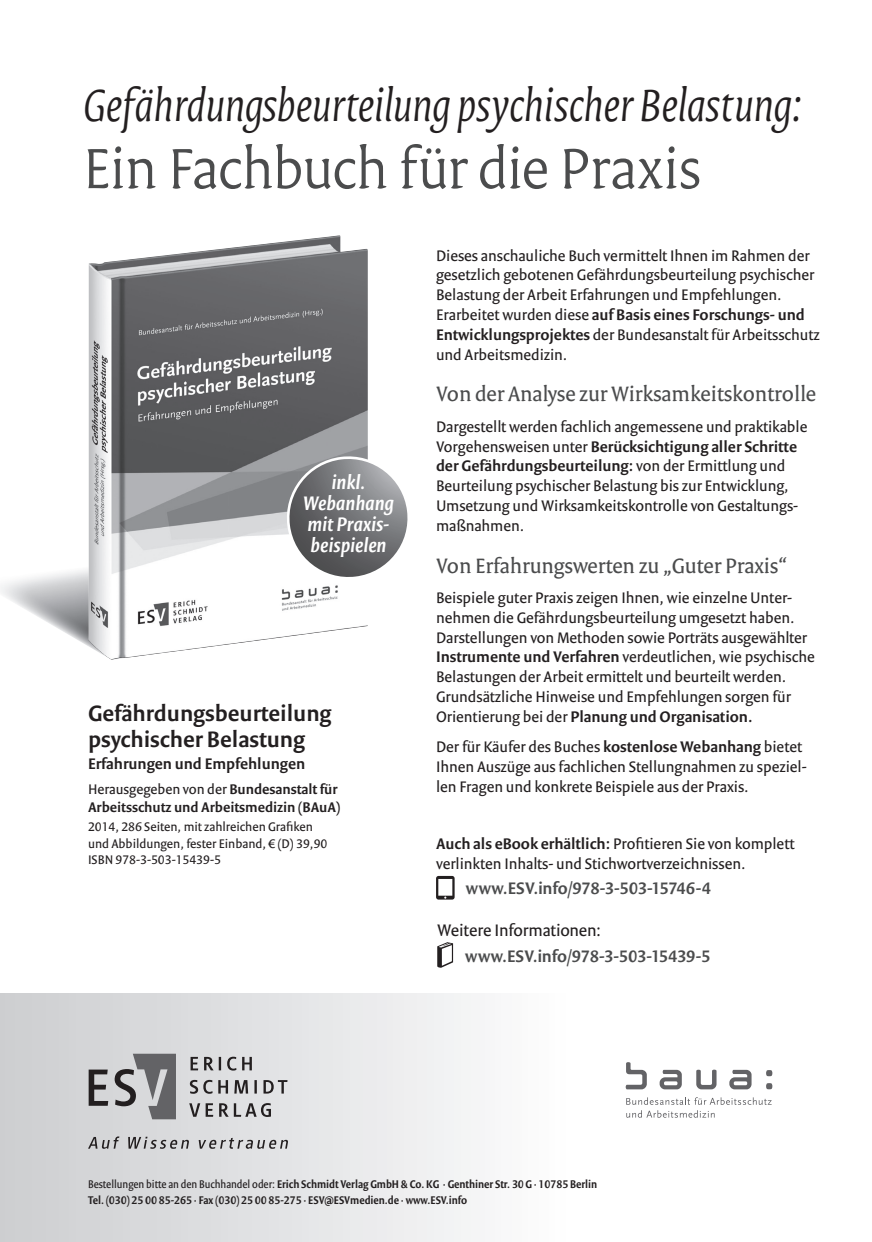
<style>
.page{position:relative;width:872px;height:1242px;background:#fff}
.page>*{position:absolute;margin:0;border:0;box-sizing:border-box;transform-origin:0 0}
.t1{font:300 61.5px "Versa Pro";letter-spacing:-.015em;color:#4b4c4d}
.t2{font:italic 300 48.75px "Versa Pro";letter-spacing:-.01em;color:#231f20}
.t3{font:600 24px/26.4px "Versa Sans Pro";color:#231f20}
.t4{font:22.5px "Versa Pro";letter-spacing:-.005em;color:#4b4c4d}
.t5{font:italic 600 21px/21px "Versa Sans Pro";letter-spacing:.01em;color:#fff;text-align:center}
.t6{font:600 18px "Versa Sans Pro";letter-spacing:-.01em;color:#4b4c4d}
.t7{font:18px "Versa Sans Pro";letter-spacing:-.005em;color:#231f20}
.t8{font:16.5px/19.8px "Versa Sans Pro";color:#231f20}
.t9{font:600 16.5px "Versa Sans Pro";color:#231f20}
.t10{font:600 15px/18px "Versa Sans Pro";color:#231f20}
.t11{font:13.5px/16.2px "Versa Sans Pro";color:#231f20}
.t12{font:600 12px/15.6px "Versa Sans Con Pro";color:#231f20}
.s1{font-weight:400}
.s2{font-weight:600}
</style>
<div class="page">
<div style="left:0;top:993px;width:618px;height:249px;background:linear-gradient(to right,#cbcdcf,#fff)"></div>
<img style="left:1px;top:548px;width:114px;height:112px">
<img style="left:89px;top:235px;width:279px;height:424px">
<svg style="left:189px;top:1103px;width:82px;height:14px"></svg>
<svg style="left:190px;top:1080px;width:97px;height:13px"></svg>
<svg style="left:190px;top:1056px;width:62px;height:14px"></svg>
<svg style="left:115px;top:1053px;width:61px;height:66px"></svg>
<svg style="left:89px;top:1069px;width:19px;height:36px"></svg>
<svg style="left:88px;top:1136px;width:200px;height:12px"></svg>
<svg style="left:766px;top:1083px;width:7px;height:6px"></svg>
<svg style="left:766px;top:1070px;width:7px;height:6px"></svg>
<svg style="left:626px;top:1097px;width:145px;height:20px"></svg>
<svg style="left:625px;top:1062px;width:22px;height:27px"></svg>
<svg style="left:696px;top:1069px;width:20px;height:20px"></svg>
<svg style="left:659px;top:1069px;width:23px;height:20px"></svg>
<svg style="left:729px;top:1069px;width:22px;height:20px"></svg>
<svg style="left:436px;top:876px;width:18px;height:23px"></svg>
<svg style="left:437px;top:942px;width:16px;height:25px"></svg>
<svg style="left:284px;top:454px;width:124px;height:128px"></svg>
<h2 class="t2" style="left:83px;top:75px;width:721px">Gefährdungsbeurteilung psychischer Belastung:</h2>
<h1 class="t1" style="left:83px;top:132px;width:620px">Ein Fachbuch für die Praxis</h1>
<p class="t5" style="left:303px;top:471px;width:92px">inkl.<br>Webanhang mit Praxis&shy;beispielen</p>
<h3 class="t3" style="left:88px;top:700px;width:245px">Gefährdungsbeurteilung psychischer Belastung</h3>
<p class="t9" style="left:88px;top:754px;width:219px">Erfahrungen und Empfehlungen</p>
<p class="t10" style="left:88px;top:780px;width:254px"><span class="s1">Herausgegeben von der</span> Bundesanstalt für<br>Arbeitsschutz und Arbeitsmedizin (BAuA)</p>
<p class="t11" style="left:88px;top:819px;width:241px">2014, 286 Seiten, mit zahlreichen Grafiken und Abbildungen, fester Einband, € (D) 39,90<br>ISBN 978-3-503-15439-5</p>
<p class="t8" style="left:436px;top:245px;width:385px">Dieses anschauliche Buch vermittelt Ihnen im Rahmen der gesetzlich gebotenen Gefährdungsbeurteilung psychischer Belastung der Arbeit Erfahrungen und Empfehlungen.<br>Erarbeitet wurden diese <span class="s2">auf Basis eines Forschungs- und Entwicklungsprojektes</span> der Bundesanstalt für Arbeitsschutz und Arbeitsmedizin.</p>
<h3 class="t4" style="left:436px;top:381px;width:382px">Von der Analyse zur Wirksamkeitskontrolle</h3>
<p class="t8" style="left:436px;top:416px;width:373px">Dargestellt werden fachlich angemessene und praktikable Vorgehensweisen unter <span class="s2">Berücksichtigung aller Schritte der Gefährdungsbeurteilung:</span> von der Ermittlung und Beurteilung psychischer Belastung bis zur Entwicklung, Umsetzung und Wirksamkeitskontrolle von Gestaltungs&shy;maßnahmen.</p>
<h3 class="t4" style="left:436px;top:552px;width:353px">Von Erfahrungswerten zu „Guter Praxis“</h3>
<p class="t8" style="left:436px;top:588px;width:380px">Beispiele guter Praxis zeigen Ihnen, wie einzelne Unter&shy;nehmen die Gefährdungsbeurteilung umgesetzt haben.<br>Darstellungen von Methoden sowie Porträts ausgewählter <span class="s2">Instrumente und Verfahren</span> verdeutlichen, wie psychische Belastungen der Arbeit ermittelt und beurteilt werden.<br>Grundsätzliche Hinweise und Empfehlungen sorgen für Orientierung bei der <span class="s2">Planung und Organisation.</span></p>
<p class="t8" style="left:436px;top:737px;width:372px">Der für Käufer des Buches <span class="s2">kostenlose Webanhang</span> bietet<br>Ihnen Auszüge aus fachlichen Stellungnahmen zu speziel&shy;len Fragen und konkrete Beispiele aus der Praxis.</p>
<p class="t8" style="left:436px;top:833px;width:360px"><span class="s2">Auch als eBook erhältlich:</span> Profitieren Sie von komplett verlinkten Inhalts- und Stichwortverzeichnissen.</p>
<p class="t6" style="left:466px;top:877px;width:247px">www.ESV.info/978-3-503-15746-4</p>
<p class="t7" style="left:437px;top:919px;width:165px">Weitere Informationen:</p>
<p class="t6" style="left:465px;top:945px;width:247px">www.ESV.info/978-3-503-15439-5</p>
<p class="t12" style="left:88px;top:1176px;width:511px"><span class="s1">Bestellungen bitte an den Buchhandel oder:</span> Erich Schmidt Verlag GmbH &amp; Co. KG · Genthiner Str. 30 G · 10785 Berlin<br>Tel. (030) 25 00 85-265 · Fax (030) 25 00 85-275 · ESV@ESVmedien.de · www.ESV.info</p>
</div>
